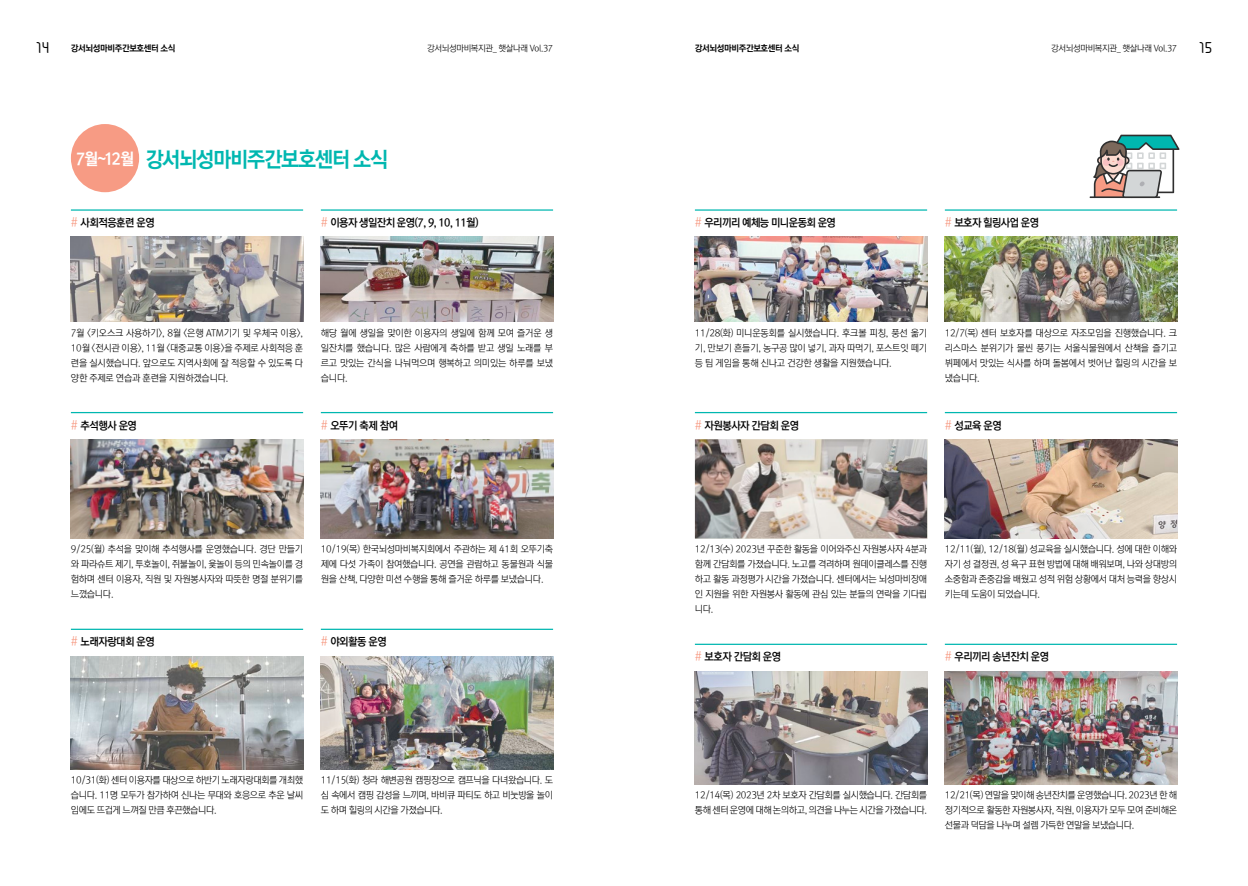
<style>
.page{position:relative;width:1248px;height:886px;background:#fff}
.page>*{position:absolute;margin:0;border:0;box-sizing:border-box;transform-origin:0 0}
.t1{font:21.25px "Rix M Go EB";letter-spacing:-.06em;color:#00b7b0;scale:.95 1}
.t2{font:12.5px "JUICE Regular";color:#000}
.t3{font:10.88px "Rix M Go B";letter-spacing:-.04em;color:#000;scale:.96 1}
.t4{font:9.5px/15px "Rix M Go L";letter-spacing:-.03em;color:#000;text-align:justify}
.t5{font:8.75px "Rix M Go L";letter-spacing:-.04em;color:#000}
.t6{font:8.75px "Rix M Go EB";letter-spacing:-.04em;color:#000}
.s1{font-size:16.25px;color:#fff}
.s2{font-family:"Rix M Go R";font-size:12.5px;color:#f79b84}
</style>
<div class="page">
<svg style="left:71px;top:210px;width:482px;height:560px"></svg>
<hr style="left:71px;top:209px;width:232px;height:2px;background:#00b7b0">
<hr style="left:321px;top:209px;width:232px;height:2px;background:#00b7b0">
<hr style="left:71px;top:412px;width:232px;height:1px;background:#00b7b0">
<hr style="left:321px;top:412px;width:232px;height:1px;background:#00b7b0">
<hr style="left:71px;top:629px;width:232px;height:1px;background:#00b7b0">
<hr style="left:321px;top:629px;width:232px;height:1px;background:#00b7b0">
<img style="left:71px;top:237px;width:232px;height:85px">
<img style="left:321px;top:237px;width:232px;height:85px">
<img style="left:71px;top:439px;width:232px;height:99px">
<img style="left:71px;top:656px;width:232px;height:113px">
<img style="left:321px;top:656px;width:232px;height:113px">
<svg style="left:694px;top:210px;width:482px;height:575px"></svg>
<hr style="left:694px;top:209px;width:233px;height:2px;background:#00b7b0">
<hr style="left:944px;top:209px;width:232px;height:2px;background:#00b7b0">
<hr style="left:694px;top:412px;width:233px;height:1px;background:#00b7b0">
<hr style="left:944px;top:412px;width:232px;height:1px;background:#00b7b0">
<hr style="left:694px;top:644px;width:233px;height:1px;background:#00b7b0">
<hr style="left:944px;top:644px;width:232px;height:1px;background:#00b7b0">
<img style="left:694px;top:237px;width:233px;height:85px">
<img style="left:944px;top:237px;width:232px;height:85px">
<img style="left:694px;top:439px;width:233px;height:99px">
<img style="left:694px;top:671px;width:233px;height:113px">
<img style="left:944px;top:671px;width:232px;height:113px">
<div style="left:71px;top:124px;width:68px;height:68px;background:#f79b84;border-radius:50%"></div>
<img style="left:321px;top:439px;width:232px;height:100px">
<img style="left:944px;top:439px;width:232px;height:100px">
<hr style="left:1089px;top:196px;width:70px;height:2px;background:#2f2f2f">
<svg style="left:1093px;top:135px;width:86px;height:63px"></svg>
<h2 class="t2" style="left:35px;top:42px;width:16px">14</h2>
<p class="t6" style="left:71px;top:42px;width:106px">강서뇌성마비주간보호센터 소식</p>
<p class="t5" style="left:427px;top:43px;width:127px">강서뇌성마비복지관_ 햇살나래 Vol.37</p>
<p class="t6" style="left:694px;top:42px;width:106px">강서뇌성마비주간보호센터 소식</p>
<p class="t5" style="left:1051px;top:43px;width:127px">강서뇌성마비복지관_ 햇살나래 Vol.37</p>
<h2 class="t2" style="left:1198px;top:42px;width:16px">15</h2>
<h1 class="t1" style="left:76px;top:145px;width:330px"><span class="s1">7월~12월</span> 강서뇌성마비주간보호센터 소식</h1>
<p class="t3" style="left:71px;top:216px;width:89px"><span class="s2">#</span> 사회적응훈련 운영</p>
<p class="t3" style="left:321px;top:216px;width:166px"><span class="s2">#</span> 이용자 생일잔치 운영(7, 9, 10, 11월)</p>
<p class="t4" style="left:71px;top:325px;width:234px">7월 &lt;키오스크 사용하기&gt;, 8월 &lt;은행 ATM기기 및 우체국 이용&gt;, 10월 &lt;전시관 이용&gt;, 11월 &lt;대중교통 이용&gt;을 주제로 사회적응 훈 련을 실시했습니다. 앞으로도 지역사회에 잘 적응할 수 있도록 다 양한 주제로 연습과 훈련을 지원하겠습니다.</p>
<p class="t4" style="left:321px;top:325px;width:234px">해당 월에 생일을 맞이한 이용자의 생일에 함께 모여 즐거운 생 일잔치를 했습니다. 많은 사람에게 축하를 받고 생일 노래를 부 르고 맛있는 간식을 나눠먹으며 행복하고 의미있는 하루를 보냈 습니다.</p>
<p class="t3" style="left:71px;top:418px;width:70px"><span class="s2">#</span> 추석행사 운영</p>
<p class="t3" style="left:321px;top:418px;width:82px"><span class="s2">#</span> 오뚜기 축제 참여</p>
<p class="t4" style="left:71px;top:542px;width:234px">9/25(월) 추석을 맞이해 추석행사를 운영했습니다. 경단 만들기 와 파라슈트 제기, 투호놀이, 쥐불놀이, 윷놀이 등의 민속놀이를 경 험하며 센터 이용자, 직원 및 자원봉사자와 따뜻한 명절 분위기를 느꼈습니다.</p>
<p class="t4" style="left:321px;top:542px;width:234px">10/19(목) 한국뇌성마비복지회에서 주관하는 제 41회 오뚜기축 제에 다섯 가족이 참여했습니다. 공연을 관람하고 동물원과 식물 원을 산책, 다양한 미션 수행을 통해 즐거운 하루를 보냈습니다.</p>
<p class="t3" style="left:71px;top:635px;width:89px"><span class="s2">#</span> 노래자랑대회 운영</p>
<p class="t3" style="left:321px;top:635px;width:70px"><span class="s2">#</span> 야외활동 운영</p>
<p class="t4" style="left:71px;top:773px;width:234px">10/31(화) 센터 이용자를 대상으로 하반기 노래자랑대회를 개최했 습니다. 11명 모두가 참가하여 신나는 무대와 호응으로 추운 날씨 임에도 뜨겁게 느껴질 만큼 후끈했습니다.</p>
<p class="t4" style="left:321px;top:773px;width:234px">11/15(화) 청라 해변공원 캠핑장으로 캠프닉을 다녀왔습니다. 도 심 속에서 캠핑 감성을 느끼며, 바비큐 파티도 하고 비눗방울 놀이 도 하며 힐링의 시간을 가졌습니다.</p>
<p class="t3" style="left:694px;top:216px;width:148px"><span class="s2">#</span> 우리끼리 예체능 미니운동회 운영</p>
<p class="t3" style="left:944px;top:216px;width:100px"><span class="s2">#</span> 보호자 힐링사업 운영</p>
<p class="t4" style="left:694px;top:325px;width:234px">11/28(화) 미니운동회를 실시했습니다. 후크볼 피칭, 풍선 옮기 기, 만보기 흔들기, 농구공 많이 넣기, 과자 따먹기, 포스트잇 떼기 등 팀 게임을 통해 신나고 건강한 생활을 지원했습니다.</p>
<p class="t4" style="left:944px;top:325px;width:234px">12/7(목) 센터 보호자를 대상으로 자조모임을 진행했습니다. 크 리스마스 분위기가 물씬 풍기는 서울식물원에서 산책을 즐기고 뷔페에서 맛있는 식사를 하며 돌봄에서 벗어난 힐링의 시간을 보 냈습니다.</p>
<p class="t3" style="left:694px;top:418px;width:110px"><span class="s2">#</span> 자원봉사자 간담회 운영</p>
<p class="t3" style="left:944px;top:418px;width:61px"><span class="s2">#</span> 성교육 운영</p>
<p class="t4" style="left:694px;top:542px;width:234px">12/13(수) 2023년 꾸준한 활동을 이어와주신 자원봉사자 4분과 함께 간담회를 가졌습니다. 노고를 격려하며 원데이클레스를 진행 하고 활동 과정평가 시간을 가졌습니다. 센터에서는 뇌성마비장애 인 지원을 위한 자원봉사 활동에 관심 있는 분들의 연락을 기다립 니다.</p>
<p class="t4" style="left:944px;top:542px;width:234px">12/11(월), 12/18(월) 성교육을 실시했습니다. 성에 대한 이해와 자기 성 결정권, 성 욕구 표현 방법에 대해 배워보며, 나와 상대방의 소중함과 존중감을 배웠고 성적 위험 상황에서 대처 능력을 향상시 키는데 도움이 되었습니다.</p>
<p class="t3" style="left:694px;top:650px;width:92px"><span class="s2">#</span> 보호자 간담회 운영</p>
<p class="t3" style="left:944px;top:650px;width:110px"><span class="s2">#</span> 우리끼리 송년잔치 운영</p>
<p class="t4" style="left:694px;top:788px;width:234px">12/14(목) 2023년 2차 보호자 간담회를 실시했습니다. 간담회를 통해 센터 운영에 대해 논의하고, 의견을 나누는 시간을 가졌습니다.</p>
<p class="t4" style="left:944px;top:788px;width:234px">12/21(목) 연말을 맞이해 송년잔치를 운영했습니다. 2023년 한 해 정기적으로 활동한 자원봉사자, 직원, 이용자가 모두 모여 준비해온 선물과 덕담을 나누며 설렘 가득한 연말을 보냈습니다.</p>
</div>
